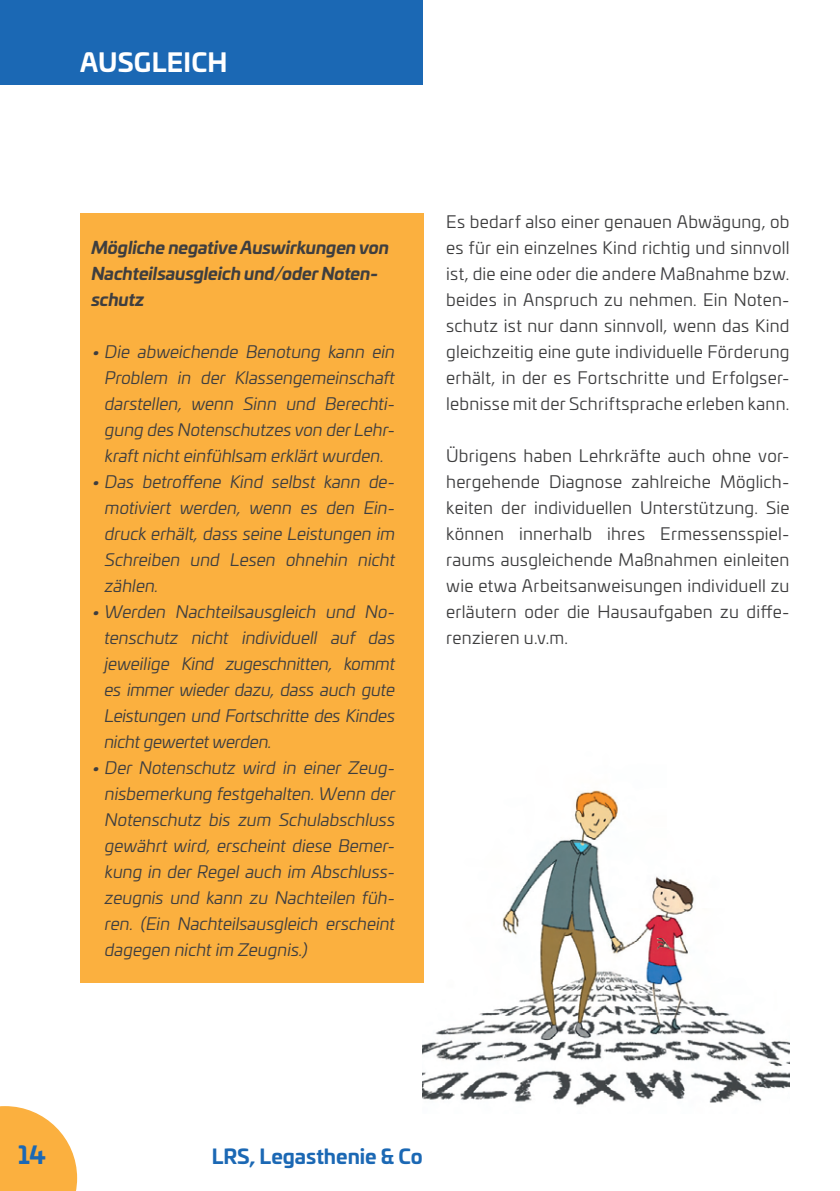
<style>
.page{position:relative;width:840px;height:1191px;background:#fff}
.page>*{position:absolute;margin:0;border:0;box-sizing:border-box;transform-origin:0 0}
.t1{font:700 25.4px "Univia Pro";letter-spacing:.01em;color:#fff}
.t2{font:700 24px "Univia Pro";color:#1b68b4}
.t3{font:700 20px "Univia Pro";color:#1b68b4}
.t4{font:italic 17px/26px "Univia Pro";color:#3e3e3f;text-align:justify}
.t5{font:17px/26px "Univia Pro";letter-spacing:.015em;color:#3e3e3f;text-align:justify}
.t6{font:italic 700 17px/26px "Univia Pro";letter-spacing:-.01em;color:#3e3e3f}
</style>
<div class="page">
<div style="left:0;top:0;width:422px;height:85px;background:#1b68b4"></div>
<svg style="left:0;top:1106px;width:77px;height:85px"></svg>
<img style="left:422px;top:662px;width:367px;height:443px">
<div style="left:80px;top:213px;width:343px;height:769px;background:#fbb03f"></div>
<h1 class="t1" style="left:80px;top:42px;width:149px">AUSGLEICH</h1>
<p class="t6" style="left:91px;top:233px;width:299px">Mögliche negative Auswirkungen von<br>Nachteilsausgleich und/oder Noten&shy;schutz</p>
<p class="t4" style="left:105px;top:338px;width:291px;text-indent:-14px">• Die abweichende Benotung kann ein Problem in der Klassengemeinschaft darstellen, wenn Sinn und Berechti&shy;gung des Notenschutzes von der Lehr&shy;kraft nicht einfühlsam erklärt wurden.</p>
<p class="t4" style="left:105px;top:468px;width:291px;text-indent:-14px">• Das betroffene Kind selbst kann de&shy;motiviert werden, wenn es den Ein&shy;druck erhält, dass seine Leistungen im Schreiben und Lesen ohnehin nicht zählen.</p>
<p class="t4" style="left:104px;top:598px;width:292px;text-indent:-13px">• Werden Nachteilsausgleich und No&shy;tenschutz nicht individuell auf das jeweilige Kind zugeschnitten, kommt es immer wieder dazu, dass auch gute Leistungen und Fortschritte des Kindes nicht gewertet werden.</p>
<p class="t4" style="left:105px;top:754px;width:292px;text-indent:-14px">• Der Notenschutz wird in einer Zeug&shy;nisbemerkung festgehalten. Wenn der Notenschutz bis zum Schulabschluss gewährt wird, erscheint diese Bemer&shy;kung in der Regel auch im Abschluss&shy;zeugnis und kann zu Nachteilen füh&shy;ren. (Ein Nachteilsausgleich erscheint dagegen nicht im Zeugnis.)</p>
<p class="t5" style="left:446px;top:208px;width:344px">Es bedarf also einer genauen Abwägung, ob es für ein einzelnes Kind richtig und sinnvoll ist, die eine oder die andere Maßnahme bzw. beides in Anspruch zu nehmen. Ein Noten&shy;schutz ist nur dann sinnvoll, wenn das Kind gleichzeitig eine gute individuelle Förderung erhält, in der es Fortschritte und Erfolgser&shy;lebnisse mit der Schriftsprache erleben kann.</p>
<p class="t5" style="left:446px;top:442px;width:344px">Übrigens haben Lehrkräfte auch ohne vor&shy;hergehende Diagnose zahlreiche Möglich&shy;keiten der individuellen Unterstützung. Sie können innerhalb ihres Ermessensspiel&shy;raums ausgleichende Maßnahmen einleiten wie etwa Arbeitsanweisungen individuell zu erläutern oder die Hausaufgaben zu diffe&shy;renzieren u.v.m.</p>
<h2 class="t2" style="left:18px;top:1136px;width:29px">14</h2>
<p class="t3" style="left:211px;top:1140px;width:212px">LRS, Legasthenie &amp; Co</p>
</div>
